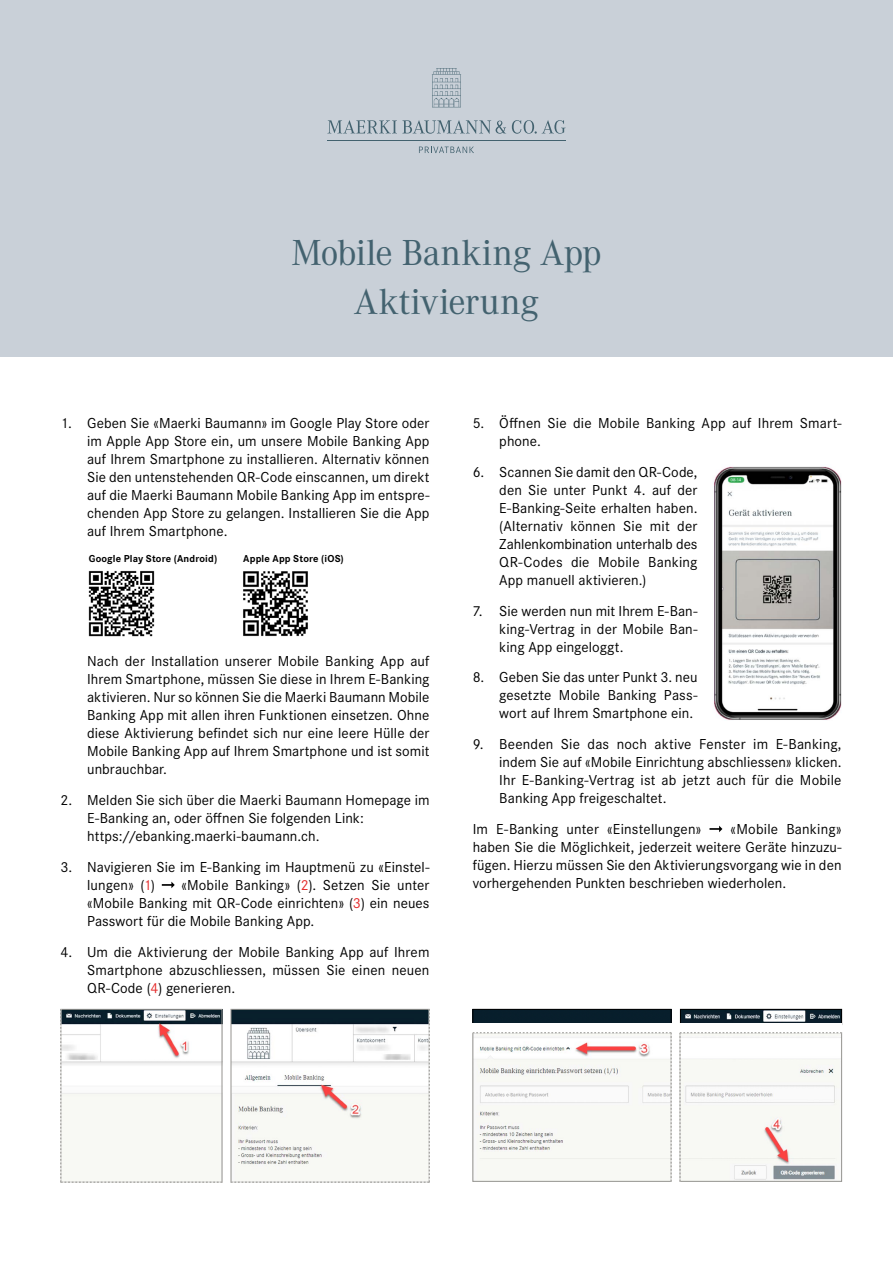
<style>
.page{position:relative;width:893px;height:1263px;background:#fff}
.page>*{position:absolute;margin:0;border:0;box-sizing:border-box;transform-origin:0 0}
.t1{font:37.5px/49.5px "Corporate A";color:#43626f;text-align:center}
.t2{font:15px/18px "Corporate S";letter-spacing:.005em;color:#000;text-align:justify}
.t3{font:700 10.5px "Corporate S";letter-spacing:.015em;color:#000}
.s1{color:#e42b2b}
</style>
<div class="page">
<div style="left:0;top:0;width:893px;height:356px;background:#c9d0d8"></div>
<hr style="left:327px;top:140px;width:239px;height:1px;background:#43626f">
<svg style="left:327px;top:120px;width:179px;height:14px"></svg>
<svg style="left:512px;top:120px;width:54px;height:14px"></svg>
<svg style="left:432px;top:68px;width:29px;height:39px"></svg>
<svg style="left:419px;top:147px;width:55px;height:6px"></svg>
<img style="left:243px;top:571px;width:65px;height:66px">
<img style="left:88px;top:570px;width:67px;height:67px">
<svg style="left:162px;top:882px;width:13px;height:6px"></svg>
<img style="left:714px;top:466px;width:128px;height:254px">
<svg style="left:709px;top:826px;width:13px;height:6px"></svg>
<svg style="left:231px;top:1009px;width:199px;height:174px"></svg>
<svg style="left:61px;top:1009px;width:161px;height:174px"></svg>
<img style="left:682px;top:1011px;width:158px;height:12px">
<div style="left:680px;top:1009px;width:162px;height:16px;border:1px solid #000"></div>
<div style="left:475px;top:1011px;width:194px;height:12px;background:#071e2c"></div>
<div style="left:473px;top:1009px;width:198px;height:16px;border:1px solid #000"></div>
<div style="left:471px;top:1023px;width:371px;height:10px;background:#fff"></div>
<svg style="left:473px;top:1032px;width:199px;height:149px"></svg>
<svg style="left:680px;top:1032px;width:162px;height:149px"></svg>
<h1 class="t1" style="left:291px;top:229px;width:312px">Mobile Banking App<br>Aktivierung</h1>
<p class="t2" style="left:87px;top:414px;width:344px;text-indent:-27px">1. Geben Sie «Maerki Baumann» im Google Play Store oder im Apple App Store ein, um unsere Mobile Banking App auf Ihrem Smartphone zu installieren. Alternativ können Sie den untenstehenden QR-Code einscannen, um direkt auf die Maerki Baumann Mobile Banking App im entspre&shy;chenden App Store zu gelangen. Installieren Sie die App auf Ihrem Smartphone.</p>
<p class="t3" style="left:89px;top:553px;width:130px">Google Play Store (Android)</p>
<p class="t3" style="left:243px;top:553px;width:102px">Apple App Store (iOS)</p>
<p class="t2" style="left:87px;top:652px;width:344px">Nach der Installation unserer Mobile Banking App auf Ihrem Smartphone, müssen Sie diese in Ihrem E-Banking aktivieren. Nur so können Sie die Maerki Baumann Mobile Banking App mit allen ihren Funktionen einsetzen. Ohne diese Aktivierung befindet sich nur eine leere Hülle der Mobile Banking App auf Ihrem Smartphone und ist somit unbrauchbar.</p>
<p class="t2" style="left:87px;top:791px;width:344px;text-align:left;text-indent:-27px">2. Melden Sie sich über die Maerki Baumann Homepage im<br>E-Banking an, oder öffnen Sie folgenden Link: https://ebanking.maerki-baumann.ch.</p>
<p class="t2" style="left:87px;top:858px;width:344px;text-indent:-27px">3. Navigieren Sie im E-Banking im Hauptmenü zu «Einstel&shy;lungen» (<span class="s1">1</span>)</p>
<p class="t2" style="left:87px;top:876px;width:344px;text-indent:94px">«Mobile Banking» (<span class="s1">2</span>). Setzen Sie unter «Mobile Banking mit QR-Code einrichten» (<span class="s1">3</span>) ein neues Passwort für die Mobile Banking App.</p>
<p class="t2" style="left:87px;top:943px;width:344px;text-indent:-27px">4. Um die Aktivierung der Mobile Banking App auf Ihrem Smartphone abzuschliessen, müssen Sie einen neuen QR-Code (<span class="s1">4</span>) generieren.</p>
<p class="t2" style="left:499px;top:414px;width:344px;text-indent:-27px">5. Öffnen Sie die Mobile Banking App auf Ihrem Smart&shy;phone.</p>
<p class="t2" style="left:499px;top:463px;width:200px;text-indent:-27px">6. Scannen Sie damit den QR-Code, den Sie unter Punkt 4. auf der E-Banking-Seite erhalten haben. (Alternativ können Sie mit der Zahlenkombination unterhalb des QR-Codes die Mobile Banking App manuell aktivieren.)</p>
<p class="t2" style="left:499px;top:602px;width:200px;text-indent:-27px">7. Sie werden nun mit Ihrem E-Ban&shy;king-Vertrag in der Mobile Ban&shy;king App eingeloggt.</p>
<p class="t2" style="left:499px;top:668px;width:200px;text-indent:-27px">8. Geben Sie das unter Punkt 3. neu gesetzte Mobile Banking Pass&shy;wort auf Ihrem Smartphone ein.</p>
<p class="t2" style="left:499px;top:735px;width:344px;text-indent:-27px">9. Beenden Sie das noch aktive Fenster im E-Banking, indem Sie auf «Mobile Einrichtung abschliessen» klicken.<br>Ihr E-Banking-Vertrag ist ab jetzt auch für die Mobile Banking App freigeschaltet.</p>
<p class="t2" style="left:473px;top:820px;width:230px">Im E-Banking unter «Einstellungen»</p>
<p class="t2" style="left:473px;top:820px;width:370px;text-indent:258px">«Mobile Banking» haben Sie die Möglichkeit, jederzeit weitere Geräte hinzuzu&shy;fügen. Hierzu müssen Sie den Aktivierungsvorgang wie in den vorhergehenden Punkten beschrieben wiederholen.</p>
</div>
